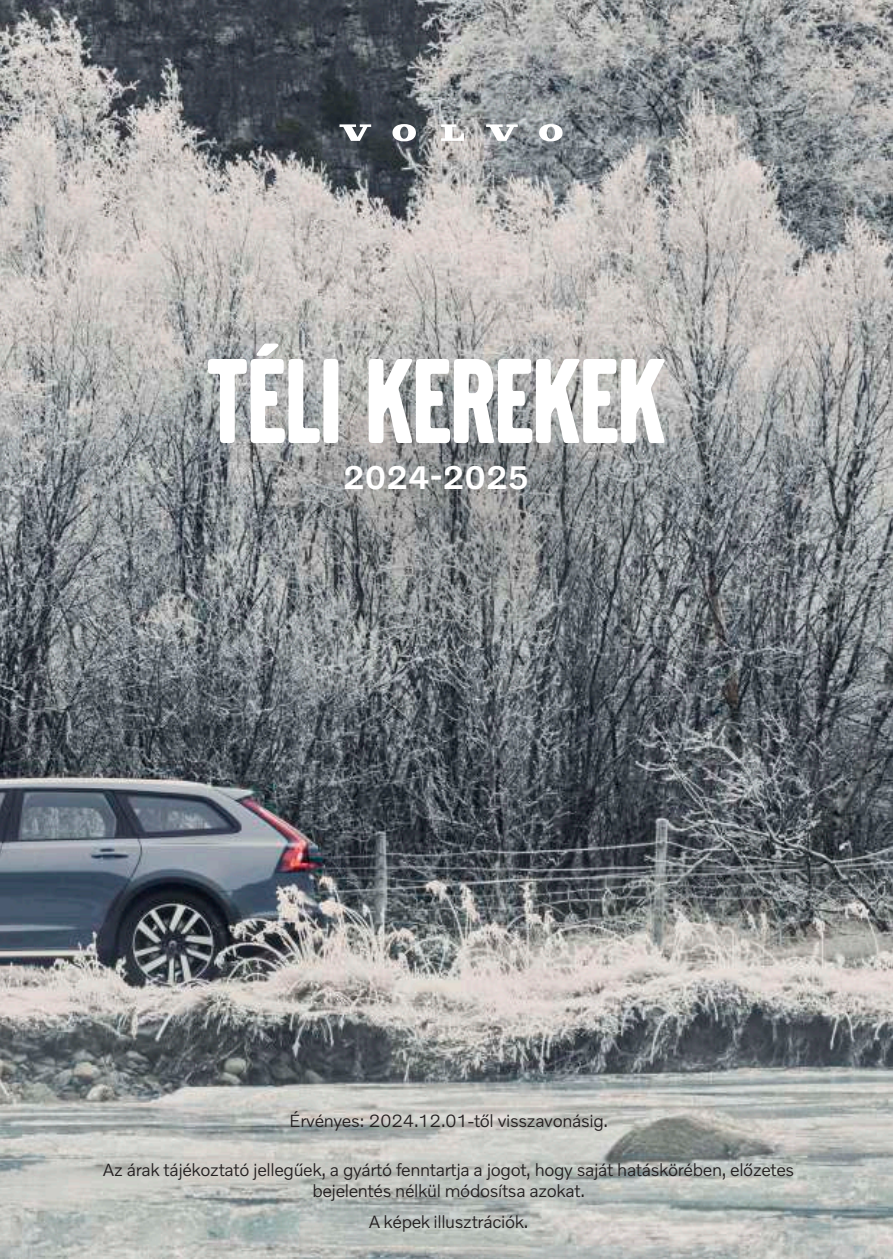
<style>
.page{position:relative;width:893px;height:1259px;background:#fff}
.page>*{position:absolute;margin:0;border:0;box-sizing:border-box;transform-origin:0 0}
.t1{font:126px "Volvo Broad Pro";color:#fff}
.t2{font:500 33.3px "Volvo Novum";color:#fff}
.t3{font:300 18px/20.4px "Volvo Novum";letter-spacing:-.02em;color:#231f20;text-align:center}
</style>
<div class="page">
<img style="left:0;top:0;width:893px;height:1259px">
<svg style="left:339px;top:124px;width:32px;height:17px"></svg>
<svg style="left:441px;top:124px;width:23px;height:17px"></svg>
<svg style="left:392px;top:124px;width:24px;height:17px"></svg>
<svg style="left:486px;top:124px;width:32px;height:17px"></svg>
<svg style="left:539px;top:124px;width:24px;height:17px"></svg>
<svg style="left:236px;top:348px;width:412px;height:310px;background:#898c8e"></svg>
<h1 class="t1" style="left:208px;top:339px;width:459px">TÉLI KEREKEK</h1>
<h2 class="t2" style="left:343px;top:456px;width:187px">2024-2025</h2>
<p class="t3" style="left:289px;top:1110px;width:320px">Érvényes: 2024.12.01-től visszavonásig.</p>
<p class="t3" style="left:103px;top:1159px;width:693px">Az árak tájékoztató jellegűek, a gyártó fenntartja a jogot, hogy saját hatáskörében, előzetes bejelentés nélkül módosítsa azokat.</p>
<p class="t3" style="left:369px;top:1211px;width:161px">A képek illusztrációk.</p>
</div>
